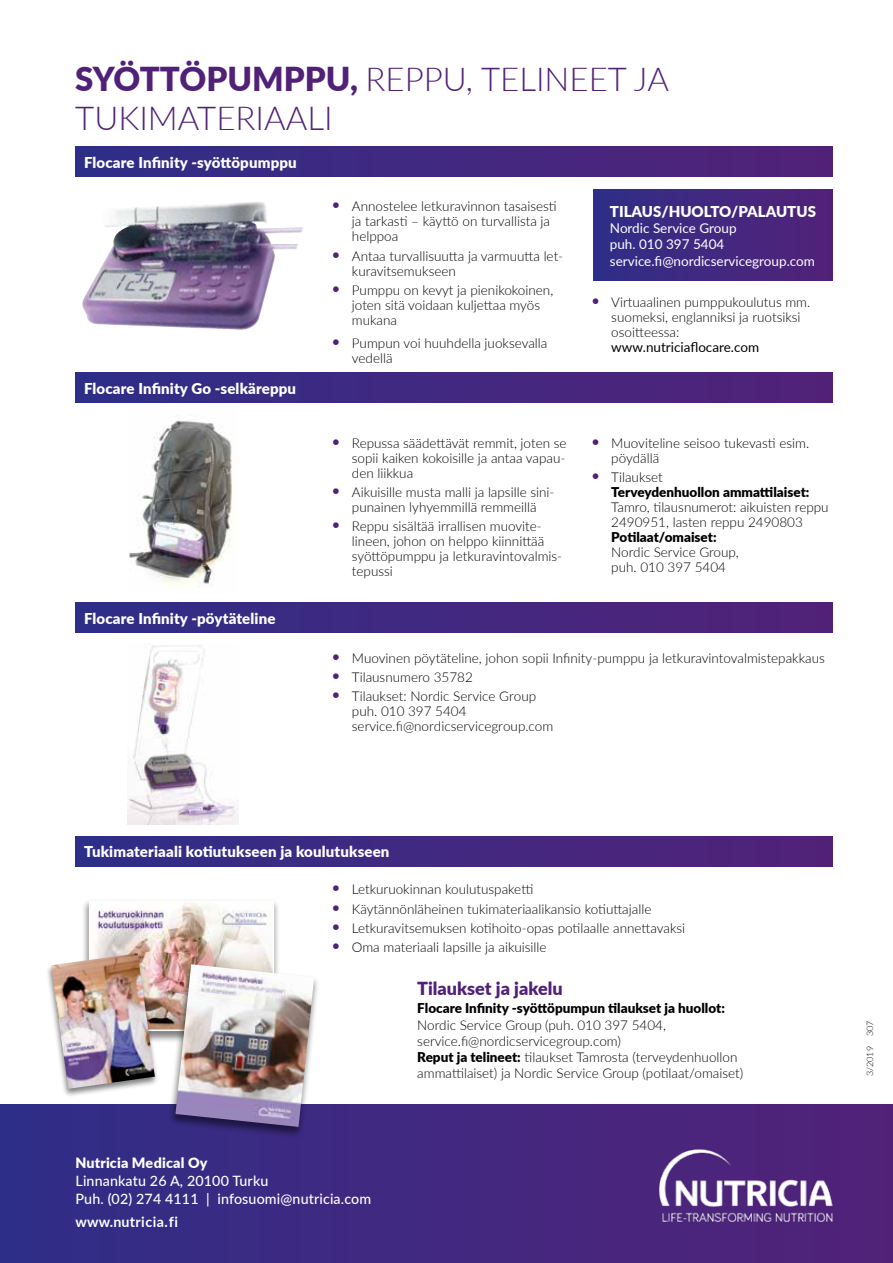
<style>
.page{position:relative;width:893px;height:1263px;background:#fff}
.page>*{position:absolute;margin:0;border:0;box-sizing:border-box;transform-origin:0 0}
.t1{font:300 33px/39px "Lato";color:#512178}
.t2{font:900 18px "Lato";color:#512178}
.t3{font:900 15px "Lato";letter-spacing:.01em;color:#fff}
.t4{font:500 14.25px/18px "Lato";letter-spacing:.01em;color:#fff}
.t5{font:900 14.25px "Lato";letter-spacing:.01em;color:#fff}
.t6{font:700 14.25px "Lato";letter-spacing:.03em;color:#fff}
.t7{font:300 13.5px/15px "Lato";color:#000}
.t8{font:900 13.5px/15px "Lato";color:#000}
.t9{font:13.5px/16.2px "Lato";color:#fff}
.t10{font:13.5px "Lato";color:#000}
.t11{font:300 9px "Lato";color:#000}
.s1{font-weight:900}
.s2{font-size:19.05px;color:#512178}
.s3{font-weight:300;font-size:19.05px;color:#512178}
.s4{font-weight:300}
</style>
<div class="page">
<div style="left:0;top:1105px;width:893px;height:158px;background:linear-gradient(to right,#302e87,#532278)"></div>
<div style="left:594px;top:189px;width:238px;height:92px;background:linear-gradient(to right,#2f2e87,#532278)"></div>
<img style="left:130px;top:418px;width:102px;height:166px">
<div style="left:81px;top:898px;width:199px;height:145px;background:#000;opacity:.5"></div>
<img style="left:92px;top:903px;width:179px;height:125px">
<div style="left:168px;top:962px;width:152px;height:176px;background:#000;opacity:.5"></div>
<img style="left:175px;top:964px;width:139px;height:163px">
<div style="left:76px;top:147px;width:756px;height:29px;background:linear-gradient(to right,#2f2e87,#532178)"></div>
<div style="left:76px;top:373px;width:756px;height:30px;background:linear-gradient(to right,#2f2e87,#532178)"></div>
<div style="left:76px;top:603px;width:756px;height:29px;background:linear-gradient(to right,#2f2e87,#532178)"></div>
<div style="left:76px;top:836px;width:756px;height:30px;background:linear-gradient(to right,#2f2e87,#532178)"></div>
<img style="left:82px;top:202px;width:221px;height:128px">
<img style="left:635px;top:1124px;width:203px;height:108px">
<img style="left:127px;top:645px;width:111px;height:180px">
<div style="left:45px;top:952px;width:114px;height:146px;background:#000;opacity:.5"></div>
<img style="left:51px;top:953px;width:104px;height:136px">
<h1 class="t1" style="left:75px;top:59px;width:595px"><span class="s1">SYÖTTÖPUMPPU,</span> REPPU, TELINEET JA<br>TUKIMATERIAALI</h1>
<p class="t3" style="left:84px;top:151px;width:214px">Flocare Infinity -syöttöpumppu</p>
<p class="t3" style="left:84px;top:377px;width:214px">Flocare Infinity Go -selkäreppu</p>
<p class="t3" style="left:84px;top:607px;width:193px">Flocare Infinity -pöytäteline</p>
<p class="t7" style="left:352px;top:198px;width:206px;text-indent:-21px"><span class="s2">•</span> Annostelee letkuravinnon tasaisesti ja tarkasti – käyttö on turvallista ja helppoa</p>
<p class="t7" style="left:352px;top:248px;width:213px;text-indent:-21px"><span class="s2">•</span> Antaa turvallisuutta ja varmuutta let&shy;kuravitsemukseen</p>
<p class="t7" style="left:352px;top:282px;width:203px;text-indent:-21px"><span class="s2">•</span> Pumppu on kevyt ja pienikokoinen, joten sitä voidaan kuljettaa myös mukana</p>
<p class="t7" style="left:352px;top:335px;width:197px;text-indent:-21px"><span class="s2">•</span> Pumpun voi huuhdella juoksevalla vedellä</p>
<p class="t3" style="left:610px;top:200px;width:208px">TILAUS/HUOLTO/PALAUTUS</p>
<p class="t9" style="left:610px;top:220px;width:207px">Nordic Service Group<br>puh. 010 397 5404 service.fi@nordicservicegroup.com</p>
<p class="t7" style="left:611px;top:294px;width:200px;text-indent:-21px"><span class="s2">•</span> Virtuaalinen pumppukoulutus mm. suomeksi, englanniksi ja ruotsiksi osoitteessa:</p>
<p class="t10" style="left:611px;top:337px;width:149px">www.nutriciaflocare.com</p>
<p class="t7" style="left:352px;top:435px;width:216px;text-align:justify;text-indent:-21px"><span class="s2">•</span> Repussa säädettävät remmit, joten se sopii kaiken kokoisille ja antaa vapau&shy;den liikkua</p>
<p class="t7" style="left:331px;top:484px;width:225px;text-align:center"><span class="s2">•</span> Aikuisille musta malli ja lapsille sini&shy;punainen lyhyemmillä remmeillä</p>
<p class="t7" style="left:352px;top:518px;width:212px;text-indent:-21px"><span class="s2">•</span> Reppu sisältää irrallisen muovite&shy;lineen, johon on helppo kiinnittää syöttöpumppu ja letkuravintovalmis&shy;tepussi</p>
<p class="t7" style="left:611px;top:435px;width:199px;text-indent:-21px"><span class="s2">•</span> Muoviteline seisoo tukevasti esim. pöydällä</p>
<p class="t8" style="left:611px;top:469px;width:200px;text-indent:-21px"><span class="s3">•</span> <span class="s4">Tilaukset<br></span>Terveydenhuollon ammattilaiset:</p>
<p class="t7" style="left:611px;top:499px;width:219px">Tamro, tilausnumerot: aikuisten reppu<br>2490951, lasten reppu 2490803</p>
<p class="t8" style="left:611px;top:529px;width:107px">Potilaat/omaiset:</p>
<p class="t7" style="left:611px;top:544px;width:129px">Nordic Service Group, puh. 010 397 5404</p>
<p class="t7" style="left:331px;top:650px;width:496px"><span class="s2">•</span> Muovinen pöytäteline, johon sopii Infinity-pumppu ja letkuravintovalmistepakkaus</p>
<p class="t7" style="left:331px;top:669px;width:144px"><span class="s2">•</span> Tilausnumero 35782</p>
<p class="t7" style="left:352px;top:688px;width:203px;text-indent:-21px"><span class="s2">•</span> Tilaukset: Nordic Service Group puh. 010 397 5404 service.fi@nordicservicegroup.com</p>
<p class="t3" style="left:84px;top:841px;width:307px">Tukimateriaali kotiutukseen ja koulutukseen</p>
<p class="t7" style="left:331px;top:881px;width:204px"><span class="s2">•</span> Letkuruokinnan koulutuspaketti</p>
<p class="t7" style="left:331px;top:901px;width:322px"><span class="s2">•</span> Käytännönläheinen tukimateriaalikansio kotiuttajalle</p>
<p class="t7" style="left:331px;top:920px;width:356px"><span class="s2">•</span> Letkuravitsemuksen kotihoito-opas potilaalle annettavaksi</p>
<p class="t7" style="left:331px;top:939px;width:217px"><span class="s2">•</span> Oma materiaali lapsille ja aikuisille</p>
<p class="t5" style="left:76px;top:1152px;width:133px">Nutricia Medical Oy</p>
<p class="t4" style="left:76px;top:1171px;width:297px">Linnankatu 26 A, 20100 Turku<br>Puh. (02) 274 4111 | infosuomi@nutricia.com</p>
<p class="t6" style="left:76px;top:1211px;width:104px">www.nutricia.fi</p>
<h2 class="t2" style="left:417px;top:975px;width:147px">Tilaukset ja jakelu</h2>
<p class="t8" style="left:417px;top:1000px;width:309px">Flocare Infinity -syöttöpumpun tilaukset ja huollot:</p>
<p class="t7" style="left:417px;top:1016px;width:328px;line-height:16.2px">Nordic Service Group (puh. 010 397 5404, service.fi@nordicservicegroup.com)<br><span class="s1">Reput ja telineet:</span> tilaukset Tamrosta (terveydenhuollon ammattilaiset) ja Nordic Service Group (potilaat/omaiset)</p>
<p class="t11" style="left:864px;top:1076px;width:57px;rotate:-90deg">3/2019 307</p>
</div>
